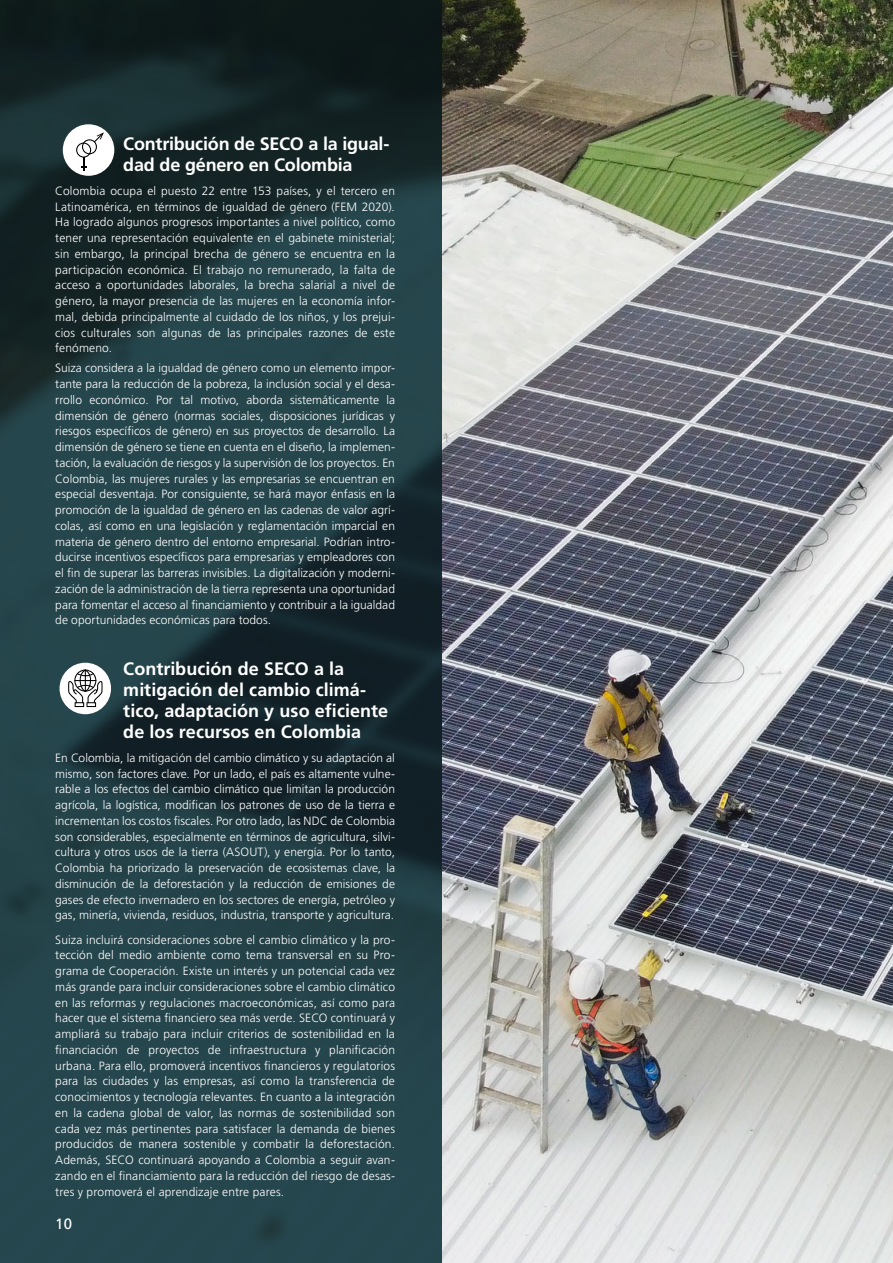
<style>
.page{position:relative;width:893px;height:1263px;background:#fff}
.page>*{position:absolute;margin:0;border:0;box-sizing:border-box;transform-origin:0 0}
.t1{font:700 18px/21px "Frutiger LT Std";color:#fff}
.t2{font:15px "Frutiger LT Std";color:#fff}
.t3{font:300 12px/15.8px "Frutiger LT Std";letter-spacing:.005em;color:#fff;text-align:justify}
.s1{color:#000}
</style>
<div class="page">
<img style="left:442px;top:0;width:451px;height:1263px">
<svg style="left:0;top:0;width:442px;height:1263px;background:#1e383d"></svg>
<div style="left:60px;top:663px;width:51px;height:51px;background:#fff;border-radius:50%"></div>
<svg style="left:68px;top:669px;width:35px;height:38px"></svg>
<div style="left:63px;top:124px;width:51px;height:52px;background:#fff;border-radius:50%"></div>
<svg style="left:76px;top:132px;width:28px;height:38px"></svg>
<h1 class="t1" style="left:123px;top:133px;width:268px">Contribución de SECO a la igual&shy;dad de género en Colombia</h1>
<p class="t3" style="left:55px;top:183px;width:341px">Colombia ocupa el puesto 22 entre 153 países, y el tercero en Latinoamérica, en términos de igualdad de género (FEM 2020).<br>Ha logrado algunos progresos importantes a nivel político, como tener una representación equivalente en el gabinete ministerial; sin embargo, la principal brecha de género se encuentra en la participación económica. El trabajo no remunerado, la falta de acceso a oportunidades laborales, la brecha salarial a nivel de género, la mayor presencia de las mujeres en la economía infor&shy;mal, debida principalmente al cuidado de los niños, y los prejui&shy;cios culturales son algunas de las principales razones de este fenómeno.</p>
<p class="t3" style="left:55px;top:360px;width:341px">Suiza considera a la igualdad de género como un elemento impor&shy;tante para la reducción de la pobreza, la inclusión social y el desa&shy;rrollo económico. Por tal motivo, aborda sistemáticamente la dimensión de género (normas sociales, disposiciones jurídicas y riesgos específicos de género) en sus proyectos de desarrollo. La dimensión de género se tiene en cuenta en el diseño, la implemen&shy;tación, la evaluación de riesgos y la supervisión de los proyectos. En Colombia, las mujeres rurales y las empresarias se encuentran en especial desventaja. Por consiguiente, se hará mayor énfasis en la promoción de la igualdad de género en las cadenas de valor agrí&shy;colas, así como en una legislación y reglamentación imparcial en materia de género dentro del entorno empresarial. Podrían intro&shy;ducirse incentivos específicos para empresarias y empleadores con el fin de superar las barreras invisibles. La digitalización y moderni&shy;zación de la administración de la tierra representa una oportunidad para fomentar el acceso al financiamiento y contribuir a la igualdad de oportunidades económicas para todos.</p>
<h1 class="t1" style="left:123px;top:658px;width:266px">Contribución de SECO a la mitigación del cambio climá&shy;tico, adaptación y uso eficiente de los recursos en Colombia</h1>
<p class="t3" style="left:55px;top:750px;width:341px">En Colombia, la mitigación del cambio climático y su adaptación al mismo, son factores clave. Por un lado, el país es altamente vulne&shy;rable a los efectos del cambio climático que limitan la producción agrícola, la logística, modifican los patrones de uso de la tierra e incrementan los costos fiscales. Por otro lado, las NDC de Colombia son considerables, especialmente en términos de agricultura, silvi&shy;cultura y otros usos de la tierra (ASOUT), y energía. Por lo tanto, Colombia ha priorizado la preservación de ecosistemas clave, la disminución de la deforestación y la reducción de emisiones de gases de efecto invernadero en los sectores de energía, petróleo y gas, minería, vivienda, residuos, industria, transporte y agricultura.</p>
<p class="t3" style="left:55px;top:932px;width:341px">Suiza incluirá consideraciones sobre el cambio climático y la pro&shy;tección del medio ambiente como tema transversal en su Pro&shy;grama de Cooperación. Existe un interés y un potencial cada vez más grande para incluir consideraciones sobre el cambio climático en las reformas y regulaciones macroeconómicas, así como para hacer que el sistema financiero sea más verde. SECO continuará y ampliará su trabajo para incluir criterios de sostenibilidad en la financiación de proyectos de infraestructura y planificación urbana. Para ello, promoverá incentivos financieros y regulatorios para las ciudades y las empresas, así como la transferencia de conocimientos y tecnología relevantes. En cuanto a la integración en la cadena global de valor, las normas de sostenibilidad son cada vez más pertinentes para satisfacer la demanda de bienes producidos de manera sostenible y combatir la deforestación.<br>Además, SECO continuará apoyando a Colombia a seguir avan&shy;zando en el financiamiento para la reducción del riesgo de desas&shy;tres y promoverá el aprendizaje entre pares.</p>
<p class="t2" style="left:55px;top:1214px;width:40px">10 <span class="s1">10</span></p>
</div>
